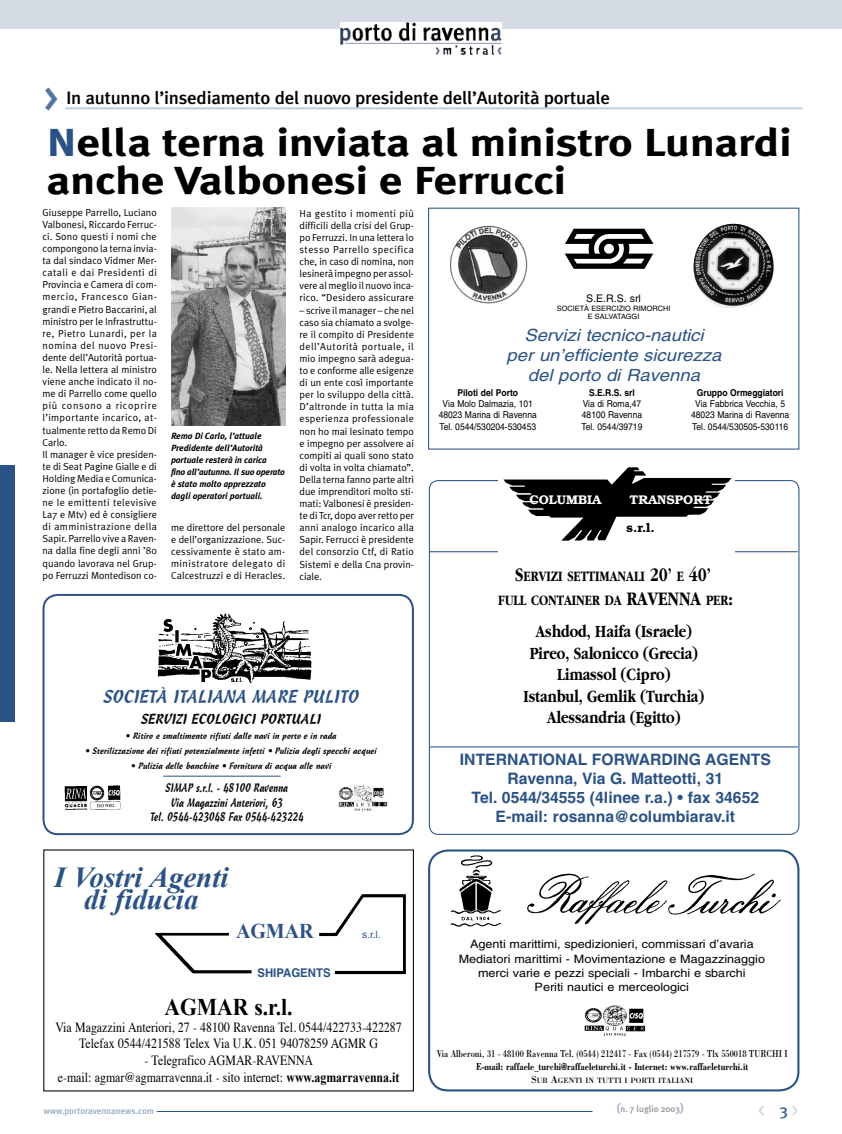
<style>
.page{position:relative;width:842px;height:1134px;background:#fff}
.page>*{position:absolute;margin:0;border:0;box-sizing:border-box;transform-origin:0 0}
.t1{font:40px "Meta Plus Medium Caps";color:#56759c}
.t2{font:700 39px/38px "Meta Plus";letter-spacing:-.01em;color:#000;scale:1.2 1}
.t3{font:italic 700 29px/22px "Times New Roman";color:#2b5284;text-align:center}
.t4{font:700 24px "Times New Roman";color:#000;scale:.9 1}
.t5{font:700 21px "Times New Roman";color:#2b5284;scale:.95 1}
.t6{font:500 18px "Meta Plus";letter-spacing:-.015em;color:#000;scale:1.05 1}
.t7{font:18px "Cascade Script";color:#2b5284}
.t8{font:18px "Meta Plus Medium Caps";color:#d5dce6}
.t9{font:700 17.9px/21.4px "Aplgaram";color:#000;text-align:center}
.t10{font:italic 16.8px/20.2px "Helvetica";color:#2b5284;text-align:center;scale:1.1 1}
.t11{font:16px "Meta Plus Medium Caps";color:#416390}
.t12{font:700 15.8px/18.9px "Helvetica";color:#2b5284;text-align:center}
.t13{font:700 15px/23.9px "Aplgaram";color:#000;text-align:center}
.t14{font:14px/16.8px "Times";color:#000;text-align:center;scale:.85 1}
.t15{font:14px "Cascade Script";color:#000}
.t16{font:600 12.6px "Bookman";color:#fff}
.t17{font:600 12.6px "Bookman";color:#000}
.t18{font:12px/14.4px "Cascade Script";color:#000;text-align:center;scale:.82 1}
.t19{font:700 12px "Helvetica";color:#2b5284;scale:.95 1}
.t20{font:11.6px/14.2px "Helvetica";color:#000;text-align:center;scale:1.09 1}
.t21{font:10.5px "Bodoni";color:#000;scale:.8 1}
.t22{font:700 10.5px "Bodoni";color:#000;scale:.8 1}
.t23{font:10.5px "Helvetica";color:#000}
.t24{font:10.2px/12.1px "Meta Plus Normal";color:#000;text-align:justify}
.t25{font:10px "Helvetica";color:#2b5284}
.t26{font:9.4px/11.3px "Helvetica";color:#000;text-align:center;scale:.9 1}
.t27{font:700 9.4px "Helvetica";color:#000;scale:.9 1}
.t28{font:9px "Cascade Script";color:#000}
.t29{font:italic 700 9px/12.1px "Meta Plus";letter-spacing:-.005em;color:#000}
.t30{font:500 9px "Meta Plus";color:#95a8c1}
.t31{font:500 9px "Meta Plus";color:#939393}
.t32{font:7.9px "Bodoni";color:#000}
.t33{font:7.3px "Helvetica";color:#000}
.s1{color:#2b5284}
.s2{font-family:"Times New Roman";font-weight:700}
.s3{font-size:20px}
.s4{font-size:10.5px}
.s5{font-size:12px;color:#95a8c1}
</style>
<div class="page">
<hr style="left:157px;top:1111px;width:435px;height:1px;background:#2b5284">
<div style="left:0;top:0;width:842px;height:28px;background:#d5dce6"></div>
<div style="left:0;top:465px;width:14px;height:256px;background:#2b5284"></div>
<img style="left:341px;top:22px;width:160px;height:32px">
<img style="left:584px;top:1006px;width:61px;height:30px">
<img style="left:436px;top:854px;width:65px;height:73px">
<div style="left:428px;top:849px;width:371px;height:242px;border:2px solid #2b5284;border-radius:19px"></div>
<img style="left:527px;top:873px;width:254px;height:52px">
<img style="left:155px;top:894px;width:251px;height:81px">
<hr style="left:65px;top:107px;width:737px;height:2px;background:#c0cbda">
<hr style="left:430px;top:551px;width:368px;height:1px;background:#2b5284">
<hr style="left:430px;top:746px;width:368px;height:1px;background:#2b5284">
<div style="left:498px;top:465px;width:237px;height:87px;background:#fff"></div>
<img style="left:503px;top:467px;width:229px;height:74px">
<img style="left:338px;top:784px;width:50px;height:27px">
<hr style="left:163px;top:776px;width:118px;height:1px;background:#2b5284">
<img style="left:157px;top:613px;width:155px;height:70px">
<div style="left:43px;top:594px;width:371px;height:241px;border:2px solid #2b5284;border-radius:14px"></div>
<img style="left:64px;top:785px;width:57px;height:25px">
<img style="left:693px;top:224px;width:81px;height:84px">
<img style="left:450px;top:225px;width:78px;height:79px">
<img style="left:565px;top:228px;width:89px;height:41px">
<img style="left:171px;top:208px;width:114px;height:217px">
<h1 class="t1" style="left:44px;top:74px;width:17px">&gt;</h1>
<h2 class="t2" style="left:47px;top:123px;width:623px"><span class="s1">N</span>ella terna inviata al ministro Lunardi anche Valbonesi e Ferrucci</h2>
<h3 class="t6" style="left:66px;top:87px;width:520px">In autunno l’insediamento del nuovo presidente dell’Autorità portuale</h3>
<p class="t24" style="left:43px;top:206px;width:116px;text-align:left">Giuseppe Parrello, Luciano<br>Valbonesi, Riccardo Ferruc&shy;ci. Sono questi i nomi che compongono la terna invia&shy;ta dal sindaco Vidmer Mer&shy;catali e dai Presidenti di<br>Provincia e Camera di com&shy;mercio, Francesco Gian&shy;grandi e Pietro Baccarini, al ministro per le Infrastruttu&shy;re, Pietro Lunardi, per la nomina del nuovo Presi&shy;dente dell’Autorità portua&shy;le. Nella lettera al ministro viene anche indicato il no&shy;me di Parrello come quello più consono a ricoprire l’importante incarico, at&shy;tualmente retto da Remo Di<br>Carlo.<br>Il manager è vice presiden&shy;te di Seat Pagine Gialle e di<br>Holding Media e Comunica&shy;zione (in portafoglio detie&shy;ne le emittenti televisive<br>La7 e Mtv) ed è consigliere di amministrazione della<br>Sapir. Parrello vive a Raven&shy;na dalla fine degli anni ’80 quando lavorava nel Grup&shy;po Ferruzzi Montedison co-</p>
<p class="t29" style="left:171px;top:429px;width:115px">Remo Di Carlo, l’attuale<br>Predidente dell’Autorità portuale resterà in carica<br>fino all’autunno. Il suo operato è stato molto apprezzato dagli operatori portuali.</p>
<p class="t24" style="left:171px;top:521px;width:116px">me direttore del personale e dell’organizzazione. Suc&shy;cessivamente è stato am&shy;ministratore delegato di Calcestruzzi e di Heracles.</p>
<p class="t24" style="left:300px;top:207px;width:116px">Ha gestito i momenti più difficili della crisi del Grup&shy;po Ferruzzi. In una lettera lo stesso Parrello specifica che, in caso di nomina, non lesinerà impegno per assol&shy;vere al meglio il nuovo inca&shy;rico. “Desidero assicurare</p>
<p class="t24" style="left:300px;top:304px;width:116px">– scrive il manager – che nel caso sia chiamato a svolge&shy;re il compito di Presidente dell’Autorità portuale, il mio impegno sarà adegua&shy;to e conforme alle esigenze di un ente così importante per lo sviluppo della città.<br>D’altronde in tutta la mia esperienza professionale non ho mai lesinato tempo e impegno per assolvere ai compiti ai quali sono stato di volta in volta chiamato”.<br>Della terna fanno parte altri due imprenditori molto sti&shy;mati: Valbonesi è presiden&shy;te di Tcr, dopo aver retto per anni analogo incarico alla Sapir. Ferrucci è presidente del consorzio Ctf, di Ratio Sistemi e della Cna provin&shy;ciale.</p>
<h3 class="t7" style="left:104px;top:685px;width:257px">società italiana mare pulito</h3>
<h3 class="t15" style="left:141px;top:710px;width:181px">servizi ecologici portuali</h3>
<p class="t28" style="left:126px;top:730px;width:213px">• Ritiro e smaltimento rifiuti dalle navi in porto e in rada</p>
<p class="t28" style="left:85px;top:745px;width:293px">• Sterilizzazione dei rifiuti potenzialmente infetti • Pulizia degli specchi acquei</p>
<p class="t28" style="left:131px;top:760px;width:202px">• Pulizia delle banchine • Fornitura di acqua alle navi</p>
<p class="t18" style="left:150px;top:781px;width:189px">Simap s.r.l. - 48100 Ravenna<br>Via Magazzini Anteriori, 63<br>Tel. 0544-423048 Fax 0544-423224</p>
<h3 class="t3" style="left:54px;top:865px;width:176px">I Vostri Agenti di fiducia</h3>
<h3 class="t5" style="left:236px;top:916px;width:83px">agmar</h3>
<p class="t19" style="left:257px;top:965px;width:79px">shipagents</p>
<p class="t25" style="left:362px;top:928px;width:20px">s.r.l.</p>
<h3 class="t4" style="left:165px;top:990px;width:144px">Agmar s.r.l.</h3>
<h3 class="t14" style="left:55px;top:1017px;width:409px">Via Magazzini Anteriori, 27 - 48100 Ravenna Tel. 0544/422733-422287<br>Telefax 0544/421588 Telex Via U.K. 051 94078259 AGMR G</h3>
<h3 class="t14" style="left:58px;top:1051px;width:403px">- Telegrafico AGMAR-RAVENNA<br>e-mail: agmar@agmarravenna.it - sito internet: <span class="s2">www.agmarravenna.it</span></h3>
<p class="t23" style="left:586px;top:292px;width:56px">S.E.R.S. srl</p>
<p class="t33" style="left:557px;top:304px;width:6px">societ</p>
<p class="t33" style="left:584px;top:304px;width:13px">à eserci</p>
<p class="t33" style="left:619px;top:304px;width:21px">zio rimorc</p>
<p class="t33" style="left:663px;top:304px;width:8px">hi</p>
<p class="t33" style="left:588px;top:313px;width:26px">esalvata</p>
<p class="t33" style="left:626px;top:313px;width:14px">ggi</p>
<h3 class="t10" style="left:507px;top:325px;width:197px">Servizi tecnico-nautici<br>per un’efficiente sicurezza del porto di Ravenna</h3>
<p class="t27" style="left:697px;top:386px;width:98px">Gruppo Ormeggiatori</p>
<p class="t26" style="left:691px;top:398px;width:110px">Via Fabbrica Vecchia, 5<br>48023 Marina di Ravenna<br>Tel. 0544/530505-530116</p>
<p class="t27" style="left:589px;top:386px;width:52px">S.E.R.S. srl</p>
<p class="t26" style="left:582px;top:398px;width:69px;text-align:left">Via di Roma,47<br>48100 Ravenna<br>Tel. 0544/39719</p>
<p class="t27" style="left:457px;top:386px;width:69px">Piloti del Porto</p>
<p class="t26" style="left:439px;top:398px;width:110px">Via Molo Dalmazia, 101<br>48023 Marina di Ravenna<br>Tel. 0544/530204-530453</p>
<p class="t16" style="left:529px;top:492px;width:73px">COLUMBIA</p>
<p class="t16" style="left:630px;top:492px;width:84px">TRANSPORT</p>
<p class="t17" style="left:627px;top:521px;width:30px">S.R.L.</p>
<h3 class="t13" style="left:498px;top:565px;width:236px"><span class="s3">S</span>ERVIZI SETTIMANALI <span class="s3">20’</span> E <span class="s3">40’<br></span>FULL CONTAINER DA <span class="s3">ravenna</span> PER<span class="s3">:</span></h3>
<h3 class="t9" style="left:524px;top:621px;width:182px">Ashdod, Haifa (Israele)<br>Pireo, Salonicco (Grecia)<br>Limassol (Cipro)<br>Istanbul, Gemlik (Turchia)<br>Alessandria (Egitto)</h3>
<h3 class="t12" style="left:460px;top:750px;width:312px">International forwarding agents Ravenna, Via G . Matteotti, 31<br>Tel. 0544/34555 (4linee r.a.) • fax 34652<br>E-mail: rosanna@columbiarav.it</h3>
<p class="t20" style="left:459px;top:937px;width:283px">Agenti marittimi, spedizionieri, commissari d’avaria Mediatori marittimi - Movimentazione e Magazzinaggio merci varie e pezzi speciali - Imbarchi e sbarchi<br>Periti nautici e merceologici</p>
<p class="t21" style="left:437px;top:1047px;width:439px">Via Alberoni, 31 - 48100 Ravenna Tel. (0544) 212417 - Fax (0544) 217579 - Tlx 550018 Turchi I</p>
<p class="t22" style="left:476px;top:1060px;width:342px">E-mail: raffaele_turchi@raffaeleturchi.it - Internet: www.raffaeleturchi.it</p>
<p class="t32" style="left:531px;top:1075px;width:164px"><span class="s4">S</span>UB <span class="s4">A</span>GENTI IN TUTTI I PORTI ITALIANI</p>
<p class="t31" style="left:616px;top:1104px;width:69px"><span class="s5">(</span>n. 7 luglio 2003<span class="s5">)</span></p>
<p class="t30" style="left:44px;top:1105px;width:112px">www.portoravennanews.com</p>
<h3 class="t8" style="left:758px;top:1100px;width:8px">&lt;</h3>
<h3 class="t8" style="left:791px;top:1100px;width:8px">&gt;</h3>
<h3 class="t11" style="left:779px;top:1103px;width:10px">3</h3>
</div>
